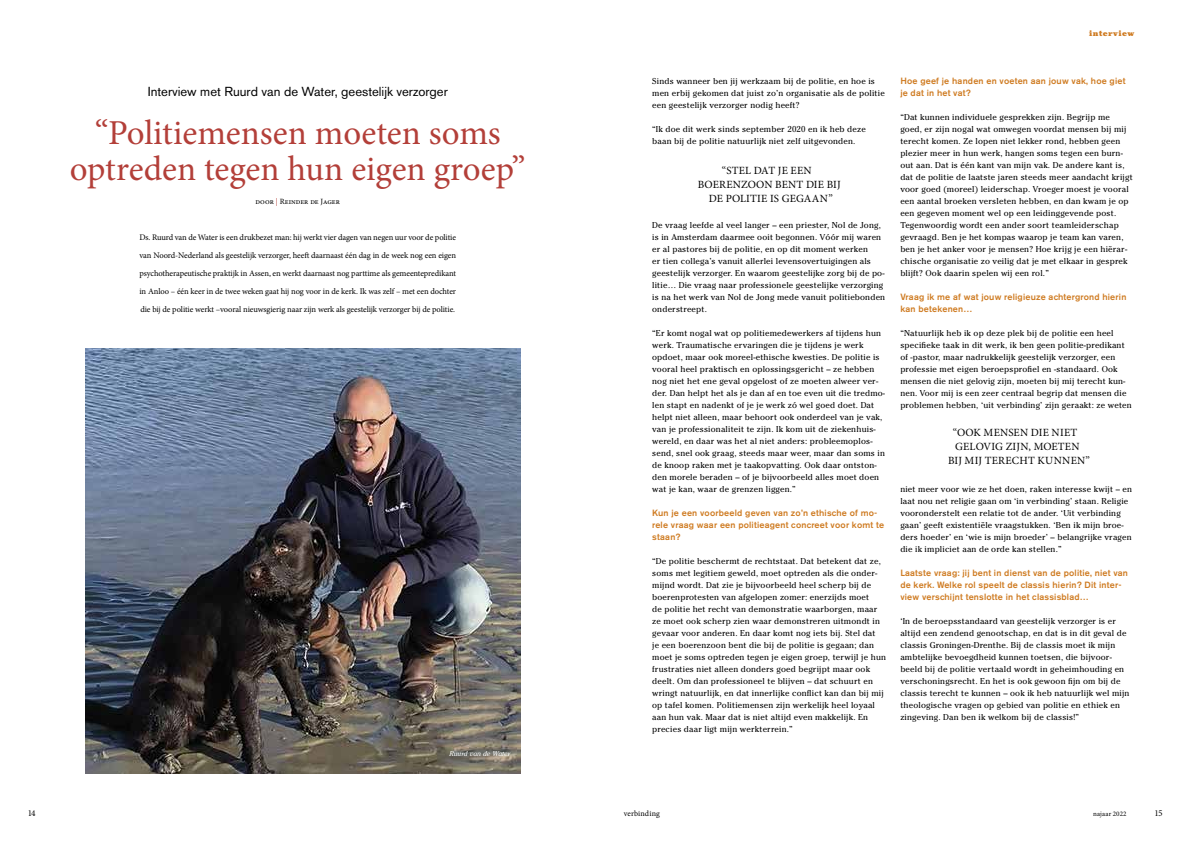
<style>
.page{position:relative;width:1191px;height:842px;background:#fff}
.page>*{position:absolute;margin:0;border:0;box-sizing:border-box;transform-origin:0 0}
.t1{font:35px/36px "Minion Pro";color:#b33f39;text-align:center}
.t2{font:13px "Akzidenz Grotesk BE";color:#000}
.t3{font:11px/14px "Minion Pro";letter-spacing:.015em;color:#000;text-align:center}
.t4{font:500 9px/12px "Akzidenz Grotesk BE";letter-spacing:.02em;color:#cf7c23}
.t5{font:9px "Minion Pro";color:#000}
.t6{font:8.5px/12px "Cheltenham";letter-spacing:.02em;color:#000}
.t7{font:8.5px/18px "Minion Pro";letter-spacing:-.02em;color:#000;text-align:justify}
.t8{font:8px "Minion Pro";color:#000}
.t9{font:900 8px "Cheltenham";letter-spacing:.06em;color:#cf7c23}
.t10{font:italic 7px "Cheltenham";color:#fff}
.t11{font:7px "Minion Pro";letter-spacing:.015em;color:#000}
.s1{color:#b33f39}
</style>
<div class="page">
<img style="left:85px;top:348px;width:435px;height:426px">
<h2 class="t2" style="left:148px;top:84px;width:301px">Interview met Ruurd van de Water, geestelijk verzorger</h2>
<h1 class="t1" style="left:70px;top:115px;width:457px">“Politiemensen moeten soms optreden tegen hun eigen groep”</h1>
<p class="t8" style="left:255px;top:196px;width:86px">door <span class="s1">|</span> Reinder de Jager</p>
<p class="t7" style="left:139px;top:228px;width:318px">Ds. Ruurd van de Water is een drukbezet man: hij werkt vier dagen van negen uur voor de politie van Noord-Nederland als geestelijk verzorger, heeft daarnaast één dag in de week nog een eigen psychotherapeutische praktijk in Assen, en werkt daarnaast nog parttime als gemeentepredikant in Anloo – één keer in de twee weken gaat hij nog voor in de kerk. Ik was zelf – met een dochter die bij de politie werkt –vooral nieuwsgierig naar zijn werk als geestelijk verzorger bij de politie.</p>
<p class="t10" style="left:449px;top:749px;width:63px">Ruurd van de Water</p>
<p class="t9" style="left:1089px;top:28px;width:47px">interview</p>
<p class="t6" style="left:652px;top:75px;width:234px">Sinds wanneer ben jij werkzaam bij de politie, en hoe is men erbij gekomen dat juist zo’n organisatie als de politie een geestelijk verzorger nodig heeft?</p>
<p class="t6" style="left:652px;top:123px;width:215px">“Ik doe dit werk sinds september 2020 en ik heb deze baan bij de politie natuurlijk niet zelf uitgevonden.</p>
<p class="t3" style="left:698px;top:164px;width:144px">“STEL DAT JE EEN<br>BOERENZOON BENT DIE BIJ<br>DE POLITIE IS GEGAAN”</p>
<p class="t6" style="left:652px;top:219px;width:234px">De vraag leefde al veel langer – een priester, Nol de Jong, is in Amsterdam daarmee ooit begonnen. Vóór mij waren er al pastores bij de politie, en op dit moment werken<br>er tien collega’s vanuit allerlei levensovertuigingen als geestelijk verzorger. En waarom geestelijke zorg bij de po&shy;litie… Die vraag naar professionele geestelijke verzorging is na het werk van Nol de Jong mede vanuit politiebonden onderstreept.</p>
<p class="t6" style="left:652px;top:327px;width:234px">“Er komt nogal wat op politiemedewerkers af tijdens hun werk. Traumatische ervaringen die je tijdens je werk opdoet, maar ook moreel-ethische kwesties. De politie is vooral heel praktisch en oplossingsgericht – ze hebben nog niet het ene geval opgelost of ze moeten alweer ver&shy;der. Dan helpt het als je dan af en toe even uit die tredmo&shy;len stapt en nadenkt of je je werk zó wel goed doet. Dat helpt niet alleen, maar behoort ook onderdeel van je vak, van je professionaliteit te zijn. Ik kom uit de ziekenhuis&shy;wereld, en daar was het al niet anders: probleemoplos&shy;send, snel ook graag, steeds maar weer, maar dan soms in de knoop raken met je taakopvatting. Ook daar ontston&shy;den morele beraden – of je bijvoorbeeld alles moet doen wat je kan, waar de grenzen liggen.”</p>
<p class="t4" style="left:652px;top:507px;width:233px">Kun je een voorbeeld geven van zo’n ethische of mo&shy;rele vraag waar een politieagent concreet voor komt te staan?</p>
<p class="t6" style="left:652px;top:555px;width:235px">“De politie beschermt de rechtstaat. Dat betekent dat ze, soms met legitiem geweld, moet optreden als die onder&shy;mijnd wordt. Dat zie je bijvoorbeeld heel scherp bij de boerenprotesten van afgelopen zomer: enerzijds moet<br>de politie het recht van demonstratie waarborgen, maar ze moet ook scherp zien waar demonstreren uitmondt in gevaar voor anderen. En daar komt nog iets bij. Stel dat<br>je een boerenzoon bent die bij de politie is gegaan; dan moet je soms optreden tegen je eigen groep, terwijl je hun frustraties niet alleen donders goed begrijpt maar ook deelt. Om dan professioneel te blijven – dat schuurt en wringt natuurlijk, en dat innerlijke conflict kan dan bij mij op tafel komen. Politiemensen zijn werkelijk heel loyaal aan hun vak. Maar dat is niet altijd even makkelijk. En precies daar ligt mijn werkterrein.”</p>
<p class="t4" style="left:900px;top:75px;width:227px">Hoe geef je handen en voeten aan jouw vak, hoe giet je dat in het vat?</p>
<p class="t6" style="left:900px;top:111px;width:234px">“Dat kunnen individuele gesprekken zijn. Begrijp me goed, er zijn nogal wat omwegen voordat mensen bij mij terecht komen. Ze lopen niet lekker rond, hebben geen plezier meer in hun werk, hangen soms tegen een burn&shy;out aan. Dat is één kant van mijn vak. De andere kant is, dat de politie de laatste jaren steeds meer aandacht krijgt voor goed (moreel) leiderschap. Vroeger moest je vooral een aantal broeken versleten hebben, en dan kwam je op een gegeven moment wel op een leidinggevende post.<br>Tegenwoordig wordt een ander soort teamleiderschap gevraagd. Ben je het kompas waarop je team kan varen, ben je het anker voor je mensen? Hoe krijg je een hiërar&shy;chische organisatie zo veilig dat je met elkaar in gesprek blijft? Ook daarin spelen wij een rol.”</p>
<p class="t4" style="left:900px;top:291px;width:227px">Vraag ik me af wat jouw religieuze achtergrond hierin kan betekenen…</p>
<p class="t6" style="left:900px;top:327px;width:233px">“Natuurlijk heb ik op deze plek bij de politie een heel specifieke taak in dit werk, ik ben geen politie-predikant of -pastor, maar nadrukkelijk geestelijk verzorger, een professie met eigen beroepsprofiel en -standaard. Ook mensen die niet gelovig zijn, moeten bij mij terecht kun&shy;nen. Voor mij is een zeer centraal begrip dat mensen die problemen hebben, ‘uit verbinding’ zijn geraakt: ze weten</p>
<p class="t3" style="left:952px;top:426px;width:126px">“OOK MENSEN DIE NIET</p>
<p class="t3" style="left:955px;top:440px;width:126px">GELOVIG ZIJN, MOETEN</p>
<p class="t3" style="left:948px;top:454px;width:143px">BIJ MIJ TERECHT KUNNEN”</p>
<p class="t6" style="left:900px;top:483px;width:233px">niet meer voor wie ze het doen, raken interesse kwijt – en laat nou net religie gaan om ‘in verbinding’ staan. Religie vooronderstelt een relatie tot de ander. ‘Uit verbinding gaan’ geeft existentiële vraagstukken. ‘Ben ik mijn broe&shy;ders hoeder’ en ‘wie is mijn broeder’ – belangrijke vragen die ik impliciet aan de orde kan stellen.”</p>
<p class="t4" style="left:900px;top:567px;width:229px">Laatste vraag: jij bent in dienst van de politie, niet van de kerk. Welke rol speelt de classis hierin? Dit inter&shy;view verschijnt tenslotte in het classisblad…</p>
<p class="t6" style="left:900px;top:615px;width:231px">‘In de beroepsstandaard van geestelijk verzorger is er altijd een zendend genootschap, en dat is in dit geval de classis Groningen-Drenthe. Bij de classis moet ik mijn ambtelijke bevoegdheid kunnen toetsen, die bijvoor&shy;beeld bij de politie vertaald wordt in geheimhouding en verschoningsrecht. En het is ook gewoon fijn om bij de classis terecht te kunnen – ook ik heb natuurlijk wel mijn theologische vragen op gebied van politie en ethiek en zingeving. Dan ben ik welkom bij de classis!”</p>
<p class="t5" style="left:28px;top:807px;width:9px">14</p>
<p class="t8" style="left:624px;top:808px;width:38px">verbinding</p>
<p class="t11" style="left:1093px;top:809px;width:35px">najaar 2022</p>
<p class="t5" style="left:1155px;top:807px;width:9px">15</p>
</div>
